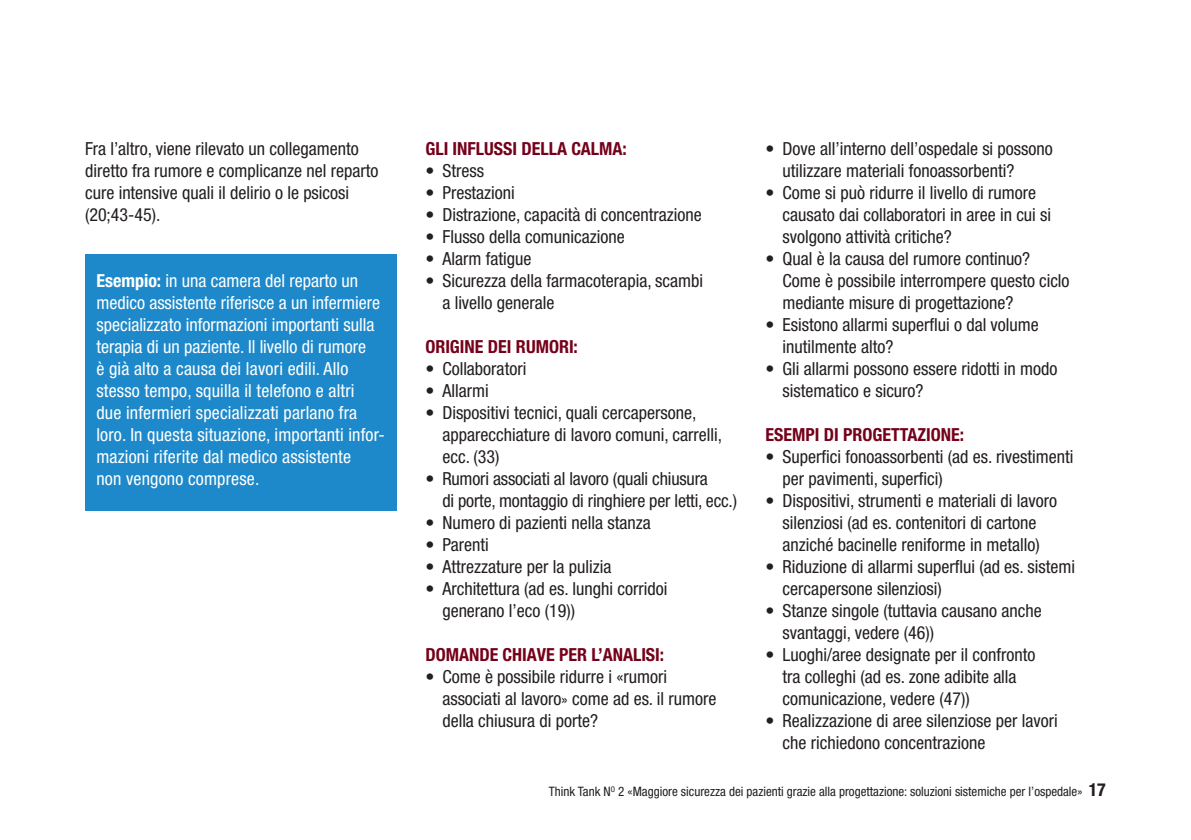
<style>
.page{position:relative;width:1191px;height:840px;background:#fff}
.page>*{position:absolute;margin:0;border:0;box-sizing:border-box;transform-origin:0 0}
.t1{font:condensed 18px/22px "Helvetica Neue";color:#231f20}
.t2{font:condensed 18px/22px "Helvetica Neue";letter-spacing:.01em;color:#fff}
.t3{font:700 condensed 18px "Helvetica Neue";color:#75001a}
.t4{font:condensed 13px "Helvetica Neue";color:#231f20}
.s1{font-weight:700}
.s2{font-size:16px}
.s3{font-weight:700;font-size:18px}
</style>
<div class="page">
<div style="left:85px;top:254px;width:312px;height:256px;background:#1e89ca"></div>
<p class="t1" style="left:85px;top:139px;width:295px">Fra l’altro, viene rilevato un collegamento diretto fra rumore e complicanze nel reparto cure intensive quali il delirio o le psicosi (20;43-45).</p>
<p class="t2" style="left:96px;top:271px;width:290px"><span class="s1">Esempio:</span> in una camera del reparto un medico assistente riferisce a un infermiere specializzato informazioni importanti sulla terapia di un paziente. Il livello di rumore<br>è già alto a causa dei lavori edili. Allo stesso tempo, squilla il telefono e altri<br>due infermieri specializzati parlano fra loro. In questa situazione, importanti infor&shy;mazioni riferite dal medico assistente<br>non vengono comprese.</p>
<p class="t3" style="left:425px;top:142px;width:203px">GLI INFLUSSI DELLA CALMA:</p>
<p class="t1" style="left:425px;top:161px;width:60px">• Stress</p>
<p class="t1" style="left:425px;top:183px;width:91px">• Prestazioni</p>
<p class="t1" style="left:425px;top:205px;width:278px">• Distrazione, capacità di concentrazione</p>
<p class="t1" style="left:425px;top:227px;width:201px">• Flusso della comunicazione</p>
<p class="t1" style="left:425px;top:249px;width:108px">• Alarm fatigue</p>
<p class="t1" style="left:442px;top:271px;width:262px;text-indent:-17px">• Sicurezza della farmacoterapia, scambi a livello generale</p>
<p class="t3" style="left:425px;top:340px;width:154px">ORIGINE DEI RUMORI:</p>
<p class="t1" style="left:425px;top:359px;width:103px">• Collaboratori</p>
<p class="t1" style="left:425px;top:381px;width:65px">• Allarmi</p>
<p class="t1" style="left:442px;top:403px;width:281px;text-indent:-17px">• Dispositivi tecnici, quali cercapersone, apparecchiature di lavoro comuni, carrelli, ecc. (33)</p>
<p class="t1" style="left:442px;top:469px;width:296px;text-indent:-17px">• Rumori associati al lavoro (quali chiusura<br>di porte, montaggio di ringhiere per letti, ecc.)</p>
<p class="t1" style="left:425px;top:513px;width:227px">• Numero di pazienti nella stanza</p>
<p class="t1" style="left:425px;top:535px;width:65px">• Parenti</p>
<p class="t1" style="left:425px;top:557px;width:187px">• Attrezzature per la pulizia</p>
<p class="t1" style="left:442px;top:579px;width:226px;text-indent:-17px">• Architettura (ad es. lunghi corridoi generano l’eco (19))</p>
<p class="t3" style="left:425px;top:648px;width:240px">DOMANDE CHIAVE PER L’ANALISI:</p>
<p class="t1" style="left:442px;top:667px;width:276px;text-indent:-17px">• Come è possibile ridurre i «rumori associati al lavoro<span class="s2">»</span> come ad es. il rumore della chiusura di porte?</p>
<p class="t1" style="left:782px;top:139px;width:272px;text-indent:-17px">• Dove all’interno dell’ospedale si possono utilizzare materiali fonoassorbenti?</p>
<p class="t1" style="left:782px;top:183px;width:270px;text-indent:-17px">• Come si può ridurre il livello di rumore causato dai collaboratori in aree in cui si svolgono attività critiche?</p>
<p class="t1" style="left:782px;top:249px;width:288px;text-indent:-17px">• Qual è la causa del rumore continuo?<br>Come è possibile interrompere questo ciclo mediante misure di progettazione?</p>
<p class="t1" style="left:782px;top:315px;width:258px;text-indent:-17px">• Esistono allarmi superflui o dal volume inutilmente alto?</p>
<p class="t1" style="left:782px;top:359px;width:276px;text-indent:-17px">• Gli allarmi possono essere ridotti in modo sistematico e sicuro?</p>
<p class="t3" style="left:765px;top:428px;width:200px">ESEMPI DI PROGETTAZIONE:</p>
<p class="t1" style="left:782px;top:447px;width:292px;text-indent:-17px">• Superfici fonoassorbenti (ad es. rivestimenti per pavimenti, superfici)</p>
<p class="t1" style="left:765px;top:491px;width:293px;text-align:center">• Dispositivi, strumenti e materiali di lavoro silenziosi (ad es. contenitori di cartone anziché bacinelle reniforme in metallo)</p>
<p class="t1" style="left:782px;top:557px;width:294px;text-indent:-17px">• Riduzione di allarmi superflui (ad es. sistemi cercapersone silenziosi)</p>
<p class="t1" style="left:782px;top:601px;width:261px;text-indent:-17px">• Stanze singole (tuttavia causano anche svantaggi, vedere (46))</p>
<p class="t1" style="left:782px;top:645px;width:254px;text-indent:-17px">• Luoghi/aree designate per il confronto tra colleghi (ad es. zone adibite alla comunicazione, vedere (47))</p>
<p class="t1" style="left:782px;top:711px;width:277px;text-indent:-17px">• Realizzazione di aree silenziose per lavori che richiedono concentrazione</p>
<p class="t4" style="left:549px;top:786px;width:558px">Think Tank N<sup>O</sup> 2 «Maggiore sicurezza dei pazienti grazie alla progettazione: soluzioni sistemiche per l’ospedale» <span class="s3">17</span></p>
</div>
